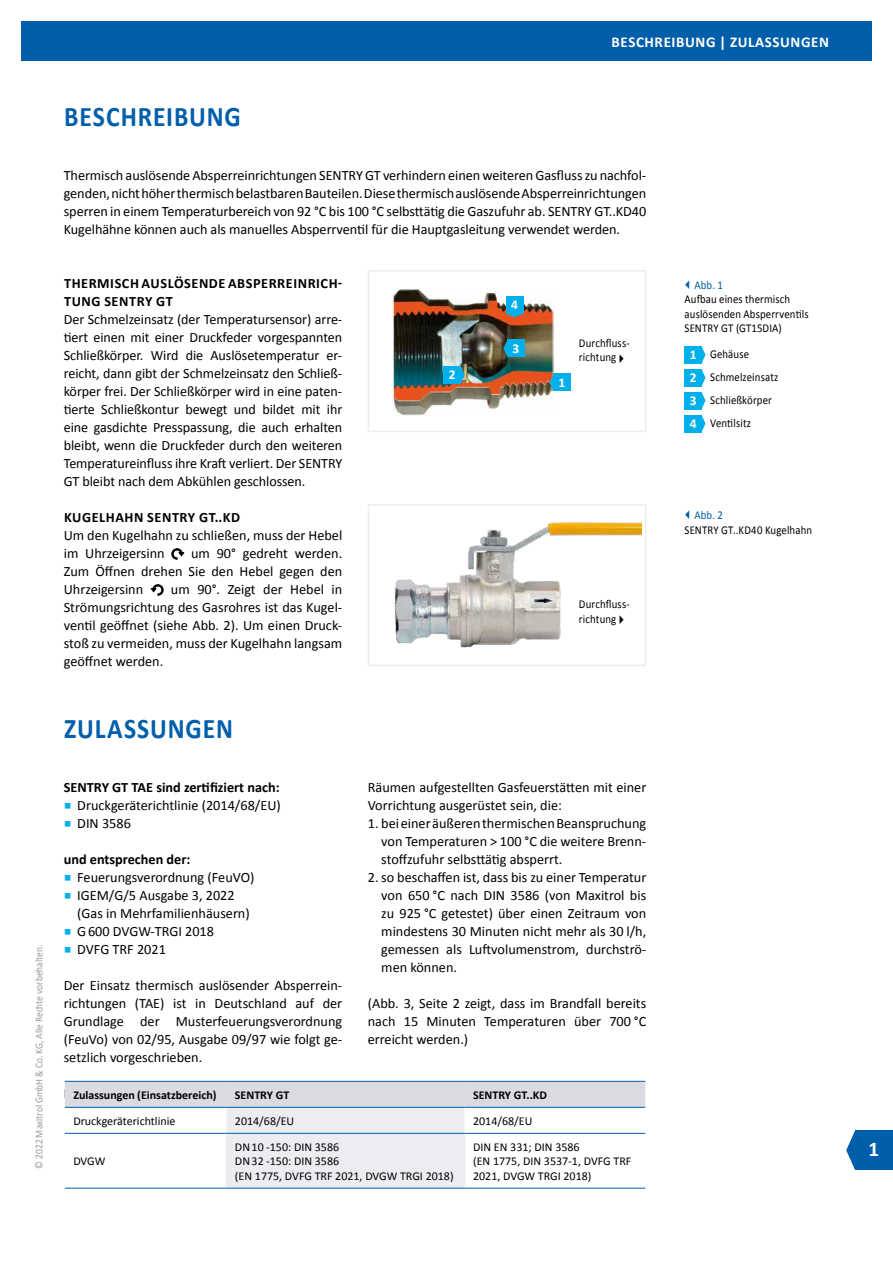
<style>
.page{position:relative;width:893px;height:1263px;background:#fff}
.page>*{position:absolute;margin:0;border:0;box-sizing:border-box;transform-origin:0 0}
.t1{font:700 28.5px "Calibri";letter-spacing:.035em;color:#005eaa;scale:.9 1}
.t2{font:700 21px "Calibri";color:#fff}
.t3{font:700 15px "Calibri";letter-spacing:.04em;color:#fff}
.t4{font:14.25px/18px "Calibri";color:#000;text-align:justify}
.t5{font:700 14.25px/18px "Calibri";letter-spacing:.04em;color:#000}
.t6{font:700 14.25px "Calibri";color:#000}
.t7{font:700 13.5px "Calibri";color:#fff}
.t8{font:12px/14.4px "Calibri";letter-spacing:.005em;color:#000;scale:.9 1}
.t9{font:12px/14.4px "Calibri";letter-spacing:.005em;color:#000}
.t10{font:700 12px "Calibri";color:#000}
.t11{font:12px "Calibri";letter-spacing:.015em;color:#005eaa;scale:.9 1}
.t12{font:10.5px "Calibri";color:#9a9a9a;scale:.9 1}
.s1{color:#00b0eb}
.s2{font-weight:700;font-size:13.5px;color:#fff}
</style>
<div class="page">
<div style="left:21px;top:21px;width:851px;height:40px;background:#005eaa"></div>
<div style="left:855px;top:1130px;width:38px;height:40px;background:#005eaa"></div>
<svg style="left:846px;top:1131px;width:9px;height:39px"></svg>
<svg style="left:171px;top:548px;width:14px;height:12px"></svg>
<svg style="left:150px;top:584px;width:14px;height:12px"></svg>
<div style="left:685px;top:346px;width:17px;height:17px;background:#00b0eb"></div>
<svg style="left:702px;top:347px;width:3px;height:16px"></svg>
<div style="left:685px;top:369px;width:17px;height:17px;background:#00b0eb"></div>
<svg style="left:702px;top:370px;width:3px;height:15px"></svg>
<div style="left:685px;top:392px;width:17px;height:17px;background:#00b0eb"></div>
<svg style="left:702px;top:393px;width:3px;height:15px"></svg>
<div style="left:685px;top:415px;width:17px;height:17px;background:#00b0eb"></div>
<svg style="left:702px;top:416px;width:3px;height:15px"></svg>
<svg style="left:65px;top:1082px;width:580px;height:106px"></svg>
<hr style="left:226px;top:1134px;width:1px;height:54px;background:#ebedf3">
<hr style="left:464px;top:1134px;width:1px;height:54px;background:#ebedf3">
<hr style="left:65px;top:1081px;width:161px;height:1px;background:#005eaa">
<hr style="left:226px;top:1081px;width:239px;height:1px;background:#005eaa">
<hr style="left:465px;top:1081px;width:180px;height:1px;background:#005eaa">
<hr style="left:65px;top:1107px;width:161px;height:1px;background:#005eaa">
<hr style="left:226px;top:1107px;width:239px;height:1px;background:#005eaa">
<hr style="left:465px;top:1107px;width:180px;height:1px;background:#005eaa">
<hr style="left:65px;top:1133px;width:161px;height:1px;background:#005eaa">
<hr style="left:226px;top:1133px;width:239px;height:1px;background:#005eaa">
<hr style="left:465px;top:1133px;width:180px;height:1px;background:#005eaa">
<hr style="left:65px;top:1188px;width:161px;height:1px;background:#005eaa">
<hr style="left:226px;top:1188px;width:239px;height:1px;background:#005eaa">
<hr style="left:465px;top:1188px;width:180px;height:1px;background:#005eaa">
<div style="left:368px;top:270px;width:278px;height:162px;border:2px solid #ebedf3"></div>
<div style="left:368px;top:504px;width:278px;height:162px;border:2px solid #ebedf3"></div>
<img style="left:392px;top:288px;width:161px;height:127px">
<div style="left:506px;top:296px;width:17px;height:17px;background:#00b0eb"></div>
<svg style="left:506px;top:313px;width:17px;height:4px"></svg>
<div style="left:507px;top:340px;width:17px;height:17px;background:#00b0eb"></div>
<svg style="left:503px;top:340px;width:4px;height:17px"></svg>
<div style="left:444px;top:366px;width:17px;height:17px;background:#00b0eb"></div>
<svg style="left:461px;top:366px;width:4px;height:17px"></svg>
<div style="left:553px;top:374px;width:17px;height:17px;background:#00b0eb"></div>
<svg style="left:550px;top:374px;width:3px;height:17px"></svg>
<img style="left:394px;top:522px;width:247px;height:126px">
<svg style="left:620px;top:615px;width:4px;height:9px"></svg>
<p class="t3" style="left:612px;top:31px;width:219px">BESCHREIBUNG | ZULASSUNGEN</p>
<h1 class="t1" style="left:64px;top:96px;width:198px">BESCHREIBUNG</h1>
<p class="t4" style="left:64px;top:166px;width:584px">Thermisch auslösende Absperreinrichtungen SENTRY GT verhindern einen weiteren Gasfluss zu nachfol&shy;genden, nicht höher thermisch belastbaren Bauteilen. Diese thermisch auslösende Absperreinrichtungen sperren in einem Temperaturbereich von 92 °C bis 100 °C selbsttätig die Gaszufuhr ab. SENTRY GT..KD40<br>Kugelhähne können auch als manuelles Absperrventil für die Hauptgasleitung verwendet werden.</p>
<p class="t5" style="left:64px;top:274px;width:280px">THERMISCH AUSLÖSENDE ABSPERREINRICH-<br>TUNG SENTRY GT</p>
<p class="t4" style="left:64px;top:310px;width:280px">Der Schmelzeinsatz (der Temperatursensor) arre&shy;tiert einen mit einer Druckfeder vorgespannten Schließkörper. Wird die Auslösetemperatur er&shy;reicht, dann gibt der Schmelzeinsatz den Schließ&shy;körper frei. Der Schließkörper wird in eine paten&shy;tierte Schließkontur bewegt und bildet mit ihr eine gasdichte Presspassung, die auch erhalten bleibt, wenn die Druckfeder durch den weiteren Temperatureinfluss ihre Kraft verliert. Der SENTRY GT bleibt nach dem Abkühlen geschlossen.</p>
<p class="t5" style="left:64px;top:508px;width:177px">KUGELHAHN SENTRY GT..KD</p>
<p class="t4" style="left:64px;top:526px;width:280px">Um den Kugelhahn zu schließen, muss der Hebel im Uhrzeigersinn</p>
<p class="t4" style="left:64px;top:544px;width:280px;text-indent:127px">um 90° gedreht werden.<br>Zum Öffnen drehen Sie den Hebel gegen den Uhrzeigersinn</p>
<p class="t4" style="left:64px;top:580px;width:280px;text-indent:107px">um 90°. Zeigt der Hebel in Strömungsrichtung des Gasrohres ist das Kugel&shy;ventil geöffnet (siehe Abb. 2). Um einen Druck&shy;stoß zu vermeiden, muss der Kugelhahn langsam geöffnet werden.</p>
<p class="t7" style="left:449px;top:365px;width:8px">2</p>
<p class="t7" style="left:511px;top:295px;width:8px">4</p>
<p class="t7" style="left:512px;top:339px;width:8px">3</p>
<p class="t7" style="left:558px;top:373px;width:8px">1</p>
<p class="t8" style="left:579px;top:335px;width:57px">Durchfluss&shy;richtung</p>
<p class="t8" style="left:579px;top:597px;width:57px">Durchfluss&shy;richtung</p>
<p class="t12" style="left:32px;top:1169px;width:250px;rotate:-90deg">© 2022 Maxitrol GmbH &amp; Co. KG, Alle Rechte vorbehalten.</p>
<h1 class="t1" style="left:64px;top:708px;width:189px">ZULASSUNGEN</h1>
<p class="t4" style="left:368px;top:778px;width:280px">Räumen aufgestellten Gasfeuerstätten mit einer<br>Vorrichtung ausgerüstet sein, die:</p>
<p class="t4" style="left:381px;top:814px;width:267px;text-indent:-13px">1. bei einer äußeren thermischen Beanspruchung von Temperaturen &gt; 100 °C die weitere Brenn&shy;stoffzufuhr selbsttätig absperrt.</p>
<p class="t4" style="left:381px;top:868px;width:267px;text-indent:-13px">2. so beschaffen ist, dass bis zu einer Temperatur von 650 °C nach DIN 3586 (von Maxitrol bis zu 925 °C getestet) über einen Zeitraum von mindestens 30 Minuten nicht mehr als 30 l/h, gemessen als Luftvolumenstrom, durchströ&shy;men können.</p>
<p class="t4" style="left:368px;top:994px;width:280px">(Abb. 3, Seite 2 zeigt, dass im Brandfall bereits nach 15 Minuten Temperaturen über 700 °C erreicht werden.)</p>
<p class="t6" style="left:64px;top:777px;width:217px">SENTRY GT TAE sind zertifiziert nach:</p>
<p class="t4" style="left:64px;top:796px;width:219px"><span class="s1">○</span> Druckgeräterichtlinie (2014/68/EU)</p>
<p class="t4" style="left:64px;top:814px;width:69px"><span class="s1">○</span> DIN 3586</p>
<p class="t6" style="left:64px;top:849px;width:128px">und entsprechen der:</p>
<p class="t4" style="left:64px;top:868px;width:192px"><span class="s1">○</span> Feuerungsverordnung (FeuVO)</p>
<p class="t4" style="left:77px;top:886px;width:174px;text-indent:-13px"><span class="s1">○</span> IGEM/G/5 Ausgabe 3, 2022 (Gas in Mehrfamilienhäusern)</p>
<p class="t4" style="left:64px;top:922px;width:152px"><span class="s1">○</span> G 600 DVGW-TRGI 2018</p>
<p class="t4" style="left:64px;top:940px;width:104px"><span class="s1">○</span> DVFG TRF 2021</p>
<p class="t4" style="left:64px;top:976px;width:280px">Der Einsatz thermisch auslösender Absperrein&shy;richtungen (TAE) ist in Deutschland auf der Grundlage der Musterfeuerungsverordnung (FeuVo) von 02/95, Ausgabe 09/97 wie folgt ge&shy;setzlich vorgeschrieben.</p>
<p class="t4" style="left:64px;top:1084px;width:280px">Brennstoffleitungen müssen unmittelbar vor in</p>
<p class="t10" style="left:73px;top:1086px;width:145px">Zulassungen (Einsatzbereich)</p>
<p class="t10" style="left:235px;top:1086px;width:56px">SENTRY GT</p>
<p class="t10" style="left:473px;top:1086px;width:75px">SENTRY GT..KD</p>
<p class="t9" style="left:73px;top:1113px;width:104px">Druckgeräterichtlinie</p>
<p class="t9" style="left:235px;top:1113px;width:61px">2014/68/EU</p>
<p class="t9" style="left:473px;top:1113px;width:61px">2014/68/EU</p>
<p class="t9" style="left:73px;top:1154px;width:34px">DVGW</p>
<p class="t9" style="left:235px;top:1139px;width:220px">DN 10 -150: DIN 3586<br>DN 32 -150: DIN 3586<br>(EN 1775, DVFG TRF 2021, DVGW TRGI 2018)</p>
<p class="t9" style="left:473px;top:1139px;width:160px">DIN EN 331; DIN 3586<br>(EN 1775, DIN 3537-1, DVFG TRF<br>2021, DVGW TRGI 2018)</p>
<p class="t11" style="left:694px;top:277px;width:33px">Abb. 1</p>
<p class="t8" style="left:685px;top:292px;width:139px">Aufbau eines thermisch auslösenden Absperrventils<br>SENTRY GT (GT15DIA)</p>
<p class="t8" style="left:690px;top:342px;width:100px;line-height:23px"><span class="s2">1</span> Gehäuse<br><span class="s2">2</span> Schmelzeinsatz<br><span class="s2">3</span> Schließkörper<br><span class="s2">4</span> Ventilsitz</p>
<p class="t11" style="left:694px;top:507px;width:33px">Abb. 2</p>
<p class="t8" style="left:685px;top:522px;width:143px">SENTRY GT..KD40 Kugelhahn</p>
<h2 class="t2" style="left:868px;top:1134px;width:12px">1</h2>
</div>
